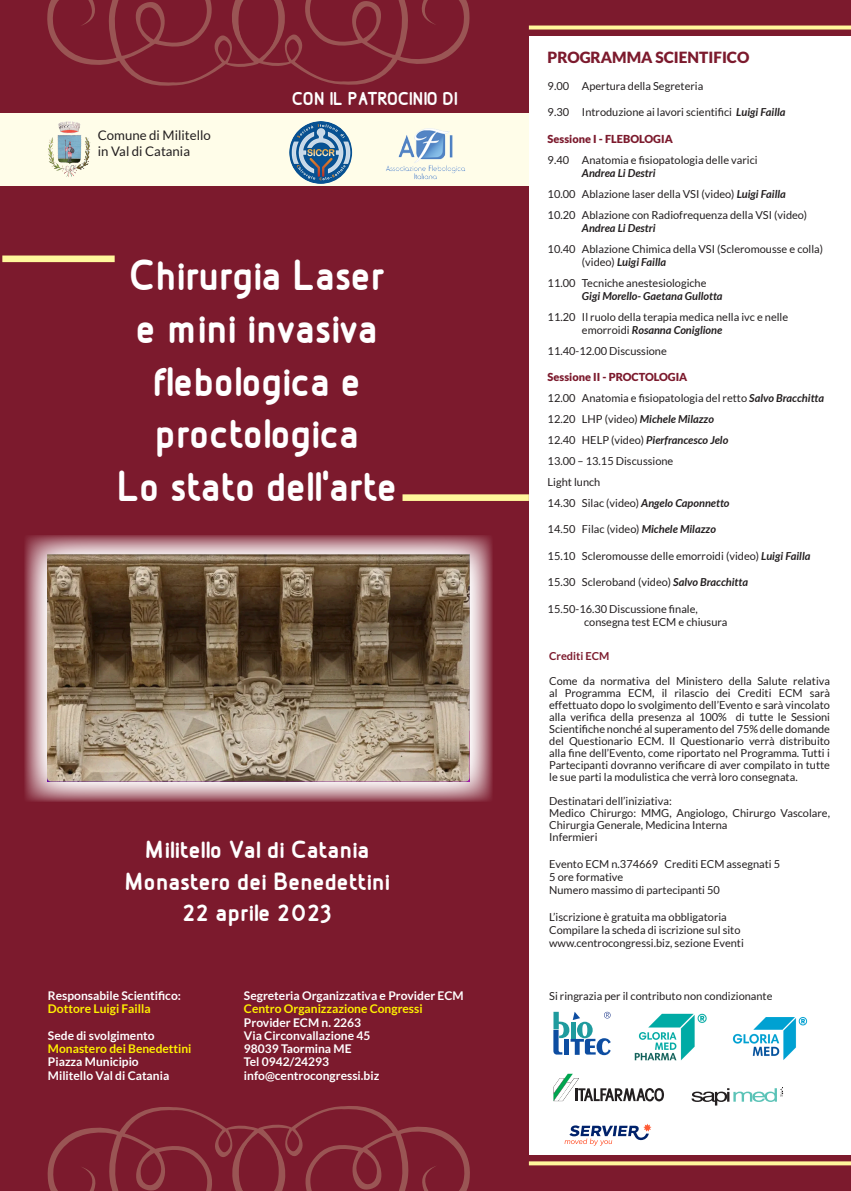
<style>
.page{position:relative;width:851px;height:1191px;background:#fff}
.page>*{position:absolute;margin:0;border:0;box-sizing:border-box;transform-origin:0 0}
.t1{font:700 46.2px/52.8px "Designio";color:#fff;text-align:center;scale:.95 1}
.t2{font:700 26.4px/31.7px "Designio";color:#fff;text-align:center}
.t3{font:700 19.8px "Designio";color:#fff;scale:.95 1}
.t4{font:900 15.4px "Lato";color:#7c1a2d}
.t5{font:13.2px/15.8px "Lato";color:#231f20}
.t6{font:700 12px/13.2px "Lato";color:#fff}
.t7{font:700 12px "Lato";color:#fff101}
.t8{font:11px/12px "Lato";color:#231f20}
.t9{font:italic 700 11px "Lato";color:#231f20}
.t10{font:900 11px "Lato";color:#7c1a2d}
.t11{font:700 11px "Lato";color:#7c1a2d}
.s1{font-weight:700;font-style:italic}
.s2{font-weight:900;color:#7c1a2d}
</style>
<div class="page">
<div style="left:0;top:0;width:529px;height:1191px;background:#7c1a2d"></div>
<svg style="left:25px;top:535px;width:467px;height:266px;background:#c298a0"></svg>
<img style="left:48px;top:555px;width:421px;height:226px">
<div style="left:2px;top:255px;width:113px;height:7px;background:#fff79c"></div>
<div style="left:402px;top:494px;width:127px;height:7px;background:#fff79c"></div>
<svg style="left:47px;top:1106px;width:423px;height:85px"></svg>
<svg style="left:47px;top:0;width:423px;height:86px"></svg>
<div style="left:0;top:114px;width:529px;height:72px;background:#fffde9"></div>
<img style="left:289px;top:121px;width:63px;height:63px;border-radius:31px">
<img style="left:386px;top:128px;width:80px;height:52px">
<img style="left:48px;top:121px;width:43px;height:56px">
<svg style="left:564px;top:1123px;width:87px;height:22px"></svg>
<img style="left:634px;top:1013px;width:73px;height:48px">
<img style="left:732px;top:1017px;width:76px;height:43px">
<svg style="left:553px;top:1073px;width:111px;height:28px"></svg>
<svg style="left:691px;top:1087px;width:92px;height:18px"></svg>
<div style="left:529px;top:1155px;width:321px;height:35px;background:#7c1a2d"></div>
<svg style="left:529px;top:1161px;width:321px;height:4px"></svg>
<div style="left:529px;top:0;width:321px;height:36px;background:#7c1a2d"></div>
<svg style="left:529px;top:26px;width:321px;height:4px"></svg>
<svg style="left:553px;top:1011px;width:57px;height:44px"></svg>
<p class="t5" style="left:98px;top:127px;width:114px">Comune di Militello in Val di Catania</p>
<h3 class="t3" style="left:292px;top:88px;width:176px">CON IL PATROCINIO DI</h3>
<h1 class="t1" style="left:117px;top:248px;width:296px">Chirurgia Laser e mini invasiva flebologica e proctologica<br>Lo stato dell’arte</h1>
<h2 class="t2" style="left:125px;top:833px;width:267px">Militello Val di Catania<br>Monastero dei Benedettini<br>22 aprile 2023</h2>
<h3 class="t4" style="left:547px;top:49px;width:203px">PROGRAMMA SCIENTIFICO</h3>
<p class="t8" style="left:547px;top:80px;width:157px">9.00 Apertura della Segreteria</p>
<p class="t8" style="left:547px;top:106px;width:239px">9.30 Introduzione ai lavori scientifici <span class="s1">Luigi Failla</span></p>
<p class="t10" style="left:547px;top:132px;width:127px">Sessione I - FLEBOLOGIA</p>
<p class="t8" style="left:547px;top:153px;width:211px">9.40 Anatomia e fisiopatologia delle varici</p>
<p class="t8" style="left:547px;top:162px;width:261px;line-height:20.9px;text-indent:34px"><span class="s1">Andrea Li Destri<br></span>10.00 Ablazione laser della VSI (video) <span class="s1">Luigi Failla<br></span>10.20 Ablazione con Radiofrequenza della VSI (video)</p>
<p class="t9" style="left:582px;top:221px;width:75px">Andrea Li Destri</p>
<p class="t8" style="left:582px;top:242px;width:242px;line-height:13.2px;text-indent:-34px">10.40 Ablazione Chimica della VSI (Scleromousse e colla) (video) <span class="s1">Luigi Failla</span></p>
<p class="t8" style="left:547px;top:277px;width:160px">11.00 Tecniche anestesiologiche</p>
<p class="t9" style="left:582px;top:290px;width:142px">Gigi Morello- Gaetana Gullotta</p>
<p class="t8" style="left:582px;top:310px;width:208px;line-height:13.2px;text-indent:-34px">11.20 Il ruolo della terapia medica nella ivc e nelle emorroidi <span class="s1">Rosanna Coniglione</span></p>
<p class="t8" style="left:547px;top:345px;width:121px">11.40-12.00 Discussione</p>
<p class="t8" style="left:547px;top:367px;width:278px;line-height:20.9px"><span class="s2">Sessione II - PROCTOLOGIA<br></span>12.00 Anatomia e fisiopatologia del retto <span class="s1">Salvo Bracchitta </span>12.20 LHP (video) <span class="s1">Michele Milazzo<br></span>12.40 HELP (video) <span class="s1">Pierfrancesco Jelo<br></span>13.00 – 13.15 Discussione<br>Light lunch<br>14.30 Silac (video) <span class="s1">Angelo Caponnetto</span></p>
<p class="t8" style="left:547px;top:523px;width:170px">14.50 Filac (video) <span class="s1">Michele Milazzo</span></p>
<p class="t8" style="left:547px;top:549px;width:264px">15.10 Scleromousse delle emorroidi (video) <span class="s1">Luigi Failla</span></p>
<p class="t8" style="left:547px;top:576px;width:202px">15.30 Scleroband (video) <span class="s1">Salvo Bracchitta</span></p>
<p class="t8" style="left:584px;top:602px;width:145px;line-height:13.2px;text-indent:-36px">15.50-16.30 Discussione finale, consegna test ECM e chiusura</p>
<p class="t11" style="left:549px;top:650px;width:62px">Crediti ECM</p>
<p class="t8" style="left:549px;top:675px;width:282px;text-align:justify">Come da normativa del Ministero della Salute relativa al Programma ECM, il rilascio dei Crediti ECM sarà effettuato dopo lo svolgimento dell’Evento e sarà vincolato alla verifica della presenza al 100% di tutte le Sessioni Scientifiche nonché al superamento del 75% delle domande del Questionario ECM. Il Questionario verrà distribuito alla fine dell’Evento, come riportato nel Programma. Tutti i Partecipanti dovranno verificare di aver compilato in tutte le sue parti la modulistica che verrà loro consegnata.</p>
<p class="t8" style="left:549px;top:795px;width:282px">Destinatari dell’iniziativa:<br>Medico Chirurgo: MMG, Angiologo, Chirurgo Vascolare, Chirurgia Generale, Medicina Interna<br>Infermieri</p>
<p class="t8" style="left:549px;top:857px;width:232px;line-height:13.2px">Evento ECM n.374669 Crediti ECM assegnati 5<br>5 ore formative<br>Numero massimo di partecipanti 50</p>
<p class="t8" style="left:549px;top:910px;width:196px;line-height:13.2px">L’iscrizione è gratuita ma obbligatoria<br>Compilare la scheda di iscrizione sul sito www.centrocongressi.biz, sezione Eventi</p>
<p class="t6" style="left:48px;top:989px;width:134px">Responsabile Scientifico:</p>
<p class="t8" style="left:549px;top:989px;width:225px">Si ringrazia per il contributo non condizionante</p>
<p class="t7" style="left:48px;top:1002px;width:104px">Dottore Luigi Failla</p>
<p class="t6" style="left:48px;top:1028px;width:108px">Sede di svolgimento</p>
<p class="t7" style="left:48px;top:1041px;width:145px">Monastero dei Benedettini</p>
<p class="t6" style="left:48px;top:1055px;width:123px">Piazza Municipio<br>Militello Val di Catania</p>
<p class="t6" style="left:244px;top:989px;width:221px">Segreteria Organizzativa e Provider ECM</p>
<p class="t7" style="left:244px;top:1002px;width:180px">Centro Organizzazione Congressi</p>
<p class="t6" style="left:244px;top:1015px;width:137px">Provider ECM n. 2263<br>Via Circonvallazione 45<br>98039 Taormina ME<br>Tel 0942/24293 info@centrocongressi.biz</p>
</div>
